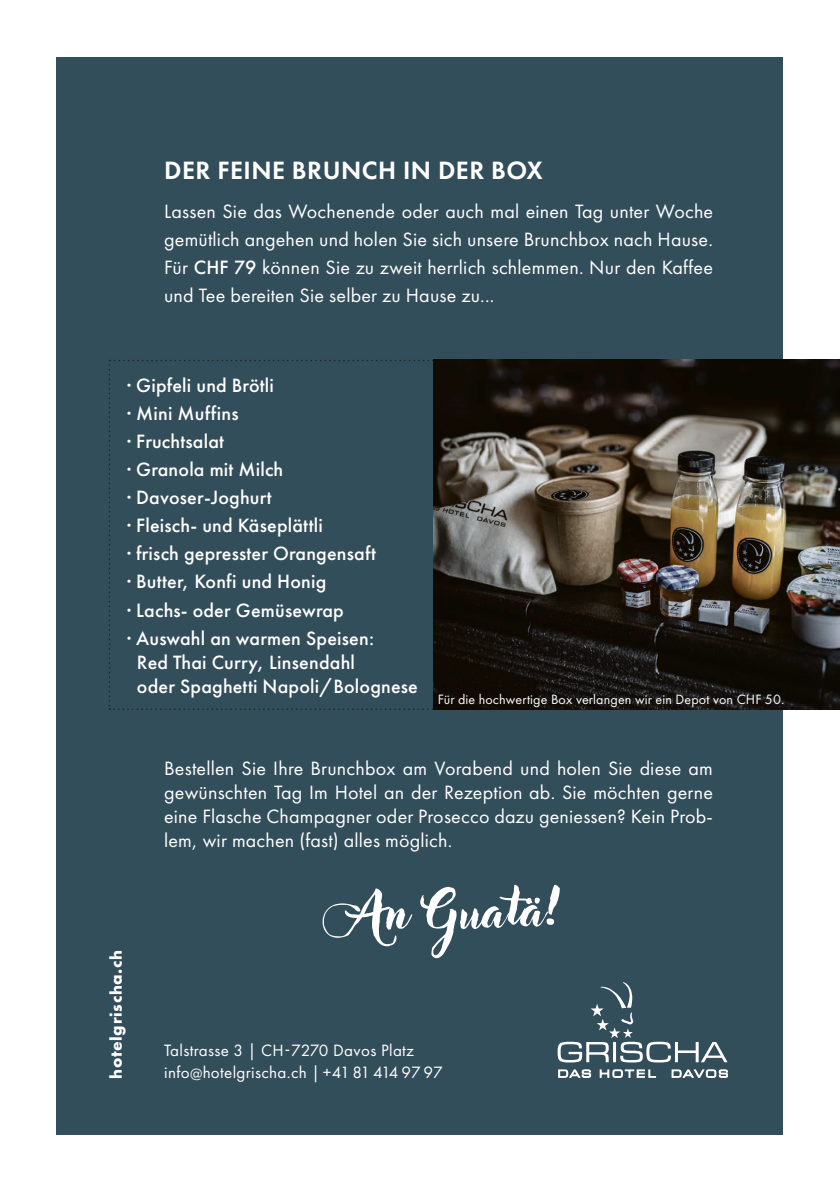
<style>
.page{position:relative;width:840px;height:1191px;background:#fff}
.page>*{position:absolute;margin:0;border:0;box-sizing:border-box;transform-origin:0 0}
.t1{font:52.4px "Adlery";color:#fff}
.t2{font:600 26px "Futura PT";letter-spacing:.02em;color:#fff}
.t3{font:20px/28px "Futura PT";letter-spacing:.01em;color:#fff;text-align:justify}
.t4{font:500 20px/28px "Futura PT";letter-spacing:.01em;color:#fff}
.t5{font:17px "Futura PT";letter-spacing:.02em;color:#fff}
.t6{font:700 17px "Futura PT";letter-spacing:.04em;color:#fff}
.t7{font:14px "Futura PT";letter-spacing:.01em;color:#fff}
.s1{font-weight:500}
</style>
<div class="page">
<div style="left:57px;top:57px;width:725px;height:1077px;background:#334e5b"></div>
<svg style="left:558px;top:1069px;width:32px;height:8px"></svg>
<svg style="left:599px;top:1069px;width:56px;height:8px"></svg>
<svg style="left:671px;top:1069px;width:56px;height:8px"></svg>
<svg style="left:557px;top:982px;width:170px;height:80px"></svg>
<img style="left:433px;top:360px;width:406px;height:350px">
<h2 class="t2" style="left:164px;top:154px;width:380px">DER FEINE BRUNCH IN DER BOX</h2>
<p class="t3" style="left:164px;top:197px;width:550px">Lassen Sie das Wochenende oder auch mal einen Tag unter Woche gemütlich angehen und holen Sie sich unsere Brunchbox nach Hause.<br>Für <span class="s1">CHF 79</span> können Sie zu zweit herrlich schlemmen. Nur den Kaffee und Tee bereiten Sie selber zu Hause zu...</p>
<p class="t4" style="left:127px;top:372px;width:250px">· Gipfeli und Brötli<br>· Mini Muffins<br>· Fruchtsalat<br>· Granola mit Milch<br>· Davoser-Joghurt<br>· Fleisch- und Käseplättli<br>· frisch gepresster Orangensaft · Butter, Konfi und Honig<br>· Lachs- oder Gemüsewrap<br>· Auswahl an warmen Speisen:</p>
<p class="t4" style="left:137px;top:650px;width:282px;line-height:24px">Red Thai Curry, Linsendahl<br>oder Spaghetti Napoli/Bolognese</p>
<p class="t7" style="left:437px;top:691px;width:348px">Für die hochwertige Box verlangen wir ein Depot von CHF 50.</p>
<p class="t6" style="left:105px;top:1078px;width:130px;rotate:-90deg">hotelgrischa.ch</p>
<p class="t3" style="left:164px;top:756px;width:550px;line-height:24px">Bestellen Sie Ihre Brunchbox am Vorabend und holen Sie diese am gewünschten Tag Im Hotel an der Rezeption ab. Sie möchten gerne eine Flasche Champagner oder Prosecco dazu geniessen? Kein Prob&shy;lem, wir machen (fast) alles möglich.</p>
<h1 class="t1" style="left:324px;top:883px;width:238px;rotate:-2deg">An Guatä!</h1>
<p class="t5" style="left:164px;top:1040px;width:251px">Talstrasse 3 | CH-7270 Davos Platz</p>
<p class="t5" style="left:164px;top:1062px;width:280px">info@hotelgrischa.ch | +41 81 414 97 97</p>
</div>
